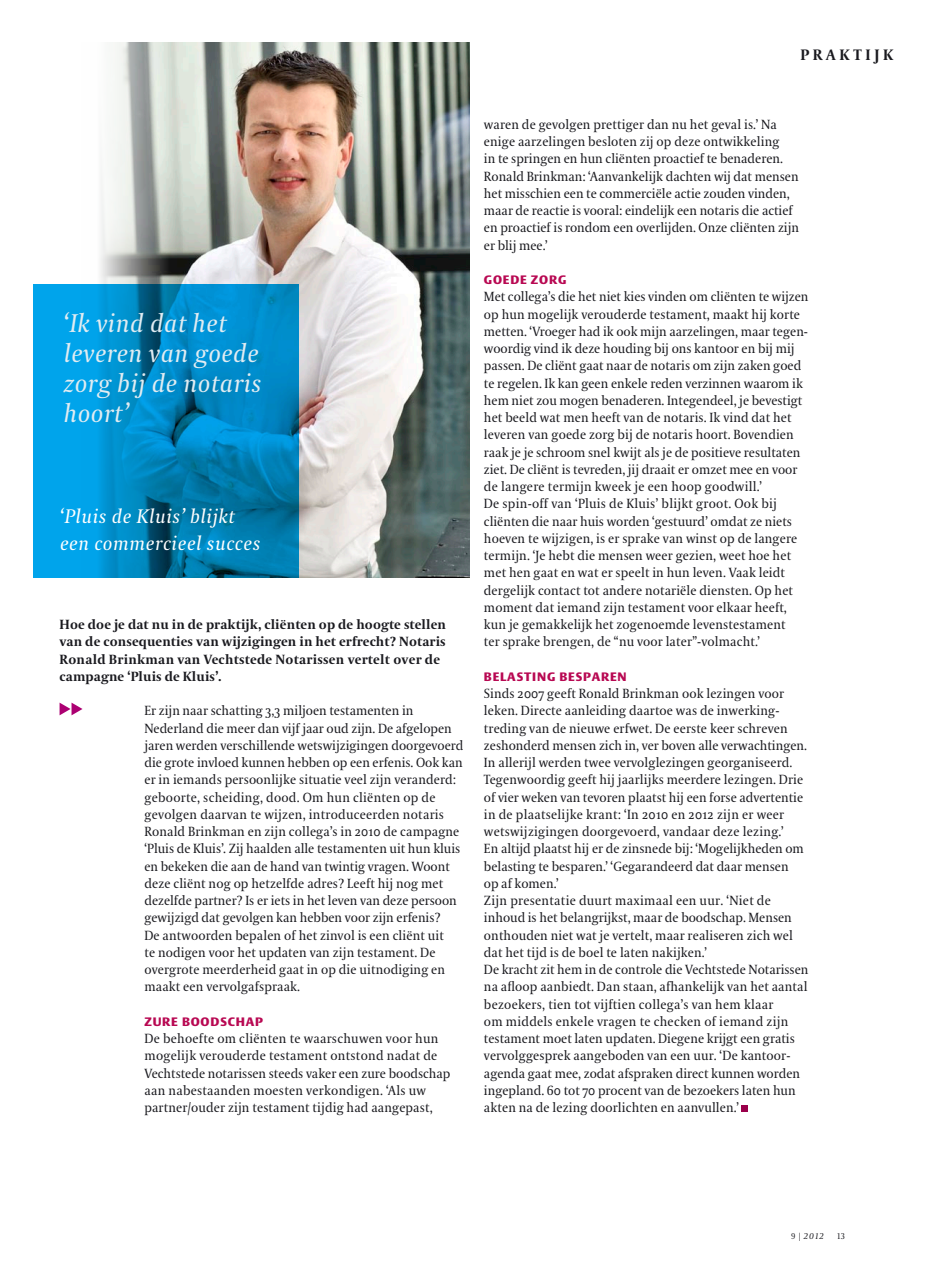
<style>
.page{position:relative;width:936px;height:1263px;background:#fff}
.page>*{position:absolute;margin:0;border:0;box-sizing:border-box;transform-origin:0 0}
.t1{font:italic 25.5px/30px "VPRO Coranto";letter-spacing:.02em;color:#e1ecf2}
.t2{font:italic 19.5px/27px "VPRO Coranto";letter-spacing:.03em;color:#fff}
.t3{font:700 15px "VPRO Coranto";letter-spacing:.25em;color:#1a1a1f}
.t4{font:13.2px/17.2px "VPRO Coranto";letter-spacing:.01em;color:#1a1a1f}
.t5{font:700 13.2px/17.2px "VPRO Coranto";letter-spacing:.01em;color:#1a1a1f}
.t6{font:700 12px "VPRO Vesta";letter-spacing:.07em;color:#b80852}
.t7{font:italic 8.25px "VPRO Coranto";color:#1a1a1f}
.t8{font:8.25px "VPRO Coranto Cn";color:#1a1a1f}
.s1{font-family:"VPRO Coranto Cn";font-style:normal}
</style>
<div class="page">
<div style="left:741px;top:1106px;width:7px;height:6px;background:#9a004b"></div>
<img style="left:100px;top:43px;width:369px;height:534px">
<svg style="left:34px;top:284px;width:265px;height:293px;background:#008ac5"></svg>
<svg style="left:60px;top:703px;width:22px;height:12px"></svg>
<p class="t3" style="left:800px;top:45px;width:93px">Prakt ijk</p>
<h1 class="t1" style="left:64px;top:309px;width:199px">‘Ik vind dat het leveren van goede zorg bij de notaris hoort’</h1>
<h2 class="t2" style="left:60px;top:503px;width:202px">‘Pluis de Kluis’ blijkt een commercieel succes</h2>
<p class="t5" style="left:60px;top:616px;width:388px">Hoe doe je dat nu in de praktijk, cliënten op de hoogte stellen van de consequenties van wijzigingen in het erfrecht? Notaris Ronald Brinkman van Vechtstede Notarissen vertelt over de campagne ‘Pluis de Kluis’.</p>
<p class="t4" style="left:144px;top:702px;width:320px">Er zijn naar schatting 3,3 miljoen testamenten in Nederland die meer dan vijf jaar oud zijn. De afgelopen jaren werden verschillende wetswijzigingen doorgevoerd die grote invloed kunnen hebben op een erfenis. Ook kan er in iemands persoonlijke situatie veel zijn veranderd: geboorte, scheiding, dood. Om hun cliënten op de gevolgen daarvan te wijzen, introduceerden notaris Ronald Brinkman en zijn collega’s in 2010 de campagne ‘Pluis de Kluis’. Zij haalden alle testamenten uit hun kluis en bekeken die aan de hand van twintig vragen. Woont deze cliënt nog op hetzelfde adres? Leeft hij nog met dezelfde partner? Is er iets in het leven van deze persoon gewijzigd dat gevolgen kan hebben voor zijn erfenis?<br>De antwoorden bepalen of het zinvol is een cliënt uit<br>te nodigen voor het updaten van zijn testament. De overgrote meerderheid gaat in op die uitnodiging en maakt een vervolgafspraak.</p>
<p class="t6" style="left:144px;top:1016px;width:120px">ZURE BOODSCHAP</p>
<p class="t4" style="left:144px;top:1030px;width:307px">De behoefte om cliënten te waarschuwen voor hun mogelijk verouderde testament ontstond nadat de Vechtstede notarissen steeds vaker een zure boodschap aan nabestaanden moesten verkondigen. ‘Als uw partner/ouder zijn testament tijdig had aangepast,</p>
<p class="t4" style="left:484px;top:116px;width:317px">waren de gevolgen prettiger dan nu het geval is.’ Na enige aarzelingen besloten zij op deze ontwikkeling<br>in te springen en hun cliënten proactief te benaderen.<br>Ronald Brinkman: ‘Aanvankelijk dachten wij dat mensen het misschien een te commerciële actie zouden vinden, maar de reactie is vooral: eindelijk een notaris die actief en proactief is rondom een overlijden. Onze cliënten zijn er blij mee.’</p>
<p class="t6" style="left:484px;top:275px;width:84px">GOEDE ZORG</p>
<p class="t4" style="left:484px;top:288px;width:326px">Met collega’s die het niet kies vinden om cliënten te wijzen op hun mogelijk verouderde testament, maakt hij korte metten. ‘Vroeger had ik ook mijn aarzelingen, maar tegen&shy;woordig vind ik deze houding bij ons kantoor en bij mij passen. De cliënt gaat naar de notaris om zijn zaken goed te regelen. Ik kan geen enkele reden verzinnen waarom ik hem niet zou mogen benaderen. Integendeel, je bevestigt het beeld wat men heeft van de notaris. Ik vind dat het leveren van goede zorg bij de notaris hoort. Bovendien raak je je schroom snel kwijt als je de positieve resultaten ziet. De cliënt is tevreden, jij draait er omzet mee en voor de langere termijn kweek je een hoop goodwill.’<br>De spin-off van ‘Pluis de Kluis’ blijkt groot. Ook bij cliënten die naar huis worden ‘gestuurd’ omdat ze niets hoeven te wijzigen, is er sprake van winst op de langere termijn. ‘Je hebt die mensen weer gezien, weet hoe het met hen gaat en wat er speelt in hun leven. Vaak leidt dergelijk contact tot andere notariële diensten. Op het moment dat iemand zijn testament voor elkaar heeft, kun je gemakkelijk het zogenoemde levenstestament<br>ter sprake brengen, de “nu voor later”-volmacht.’</p>
<p class="t6" style="left:484px;top:671px;width:144px">BELASTING BESPAREN</p>
<p class="t4" style="left:484px;top:685px;width:326px">Sinds 2007 geeft Ronald Brinkman ook lezingen voor leken. Directe aanleiding daartoe was de inwerking&shy;treding van de nieuwe erfwet. De eerste keer schreven zeshonderd mensen zich in, ver boven alle verwachtingen.<br>In allerijl werden twee vervolglezingen georganiseerd.<br>Tegenwoordig geeft hij jaarlijks meerdere lezingen. Drie of vier weken van tevoren plaatst hij een forse advertentie in de plaatselijke krant: ‘In 2010 en 2012 zijn er weer wetswijzigingen doorgevoerd, vandaar deze lezing.’<br>En altijd plaatst hij er de zinsnede bij: ‘Mogelijkheden om belasting te besparen.’ ‘Gegarandeerd dat daar mensen<br>op af komen.’<br>Zijn presentatie duurt maximaal een uur. ‘Niet de inhoud is het belangrijkst, maar de boodschap. Mensen onthouden niet wat je vertelt, maar realiseren zich wel dat het tijd is de boel te laten nakijken.’<br>De kracht zit hem in de controle die Vechtstede Notarissen na afloop aanbiedt. Dan staan, afhankelijk van het aantal bezoekers, tien tot vijftien collega’s van hem klaar<br>om middels enkele vragen te checken of iemand zijn testament moet laten updaten. Diegene krijgt een gratis vervolggesprek aangeboden van een uur. ‘De kantoor&shy;agenda gaat mee, zodat afspraken direct kunnen worden ingepland. 60 tot 70 procent van de bezoekers laten hun akten na de lezing doorlichten en aanvullen.’</p>
<p class="t7" style="left:791px;top:1231px;width:34px"><span class="s1">9 |</span> 2012</p>
<p class="t8" style="left:837px;top:1231px;width:9px">13</p>
</div>
